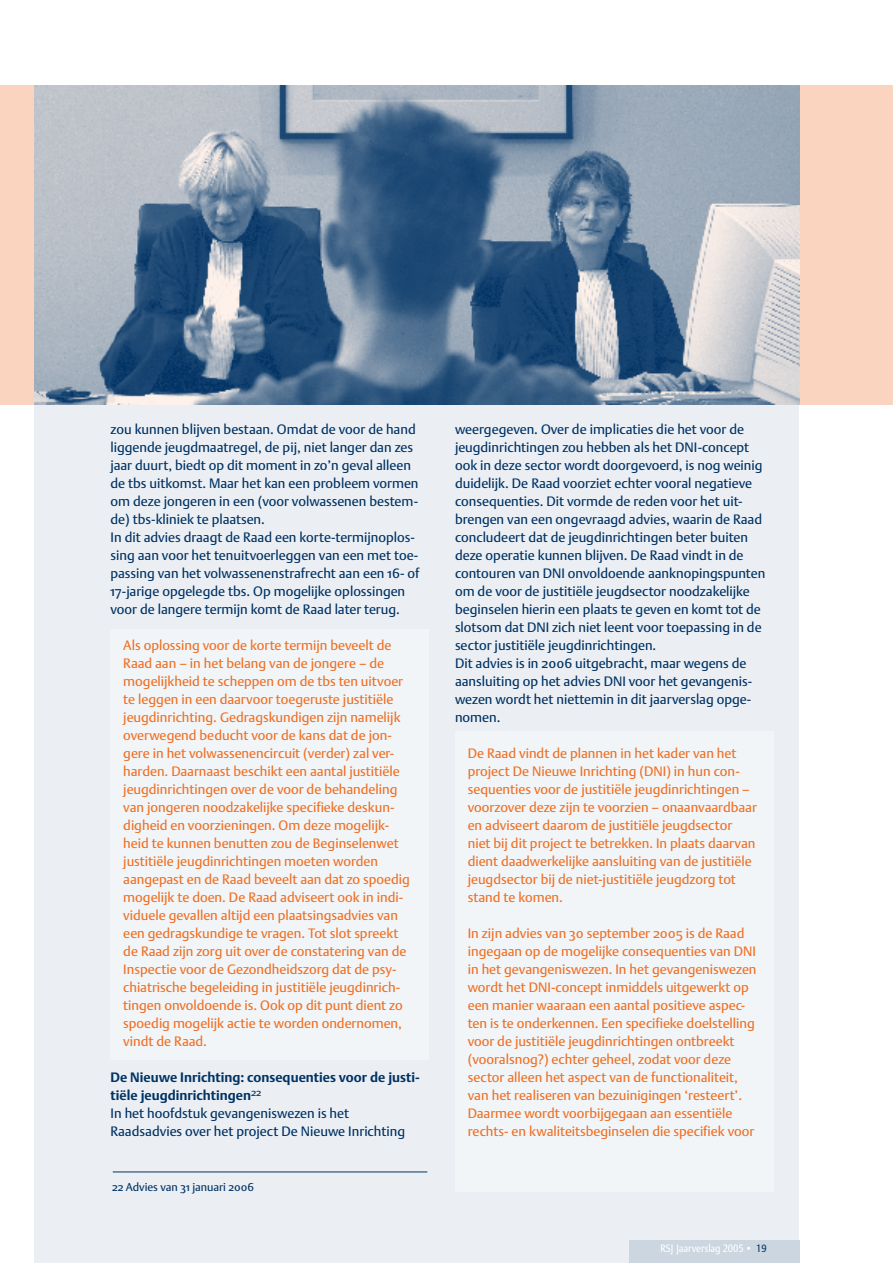
<style>
.page{position:relative;width:893px;height:1263px;background:#fff}
.page>*{position:absolute;margin:0;border:0;box-sizing:border-box;transform-origin:0 0}
.t1{font:13.5px/18px "DTL Argo ST";color:#ef7025}
.t2{font:13.5px/18px "DTL Argo ST";color:#003264}
.t3{font:11.25px "DTL Argo ST";color:#003264}
.t4{font:10.5px "DTL Argo T";color:#fff;scale:.89 1}
.s1{font-weight:700}
.s2{color:#003264}
</style>
<div class="page">
<div style="left:35px;top:85px;width:764px;height:1178px;background:#ebeff3"></div>
<div style="left:629px;top:1240px;width:170px;height:23px;background:#ccd6e0"></div>
<div style="left:455px;top:731px;width:318px;height:461px;background:#f2f5f7"></div>
<div style="left:111px;top:629px;width:318px;height:431px;background:#f2f5f7"></div>
<div style="left:0;top:85px;width:893px;height:319px;background:#fad4be"></div>
<img style="left:34px;top:85px;width:765px;height:319px">
<hr style="left:113px;top:1172px;width:314px;height:1px;background:#003264">
<p class="t2" style="left:111px;top:420px;width:310px">zou kunnen blijven bestaan. Omdat de voor de hand liggende jeugdmaatregel, de pij, niet langer dan zes jaar duurt, biedt op dit moment in zo’n geval alleen de tbs uitkomst. Maar het kan een probleem vormen om deze jongeren in een (voor volwassenen bestem&shy;de) tbs-kliniek te plaatsen.<br>In dit advies draagt de Raad een korte-termijnoplos&shy;sing aan voor het tenuitvoerleggen van een met toe&shy;passing van het volwassenenstrafrecht aan een 16- of 17-jarige opgelegde tbs. Op mogelijke oplossingen voor de langere termijn komt de Raad later terug.</p>
<p class="t1" style="left:123px;top:636px;width:288px">Als oplossing voor de korte termijn beveelt de Raad aan – in het belang van de jongere – de mogelijkheid te scheppen om de tbs ten uitvoer te leggen in een daarvoor toegeruste justitiële jeugdinrichting. Gedragskundigen zijn namelijk overwegend beducht voor de kans dat de jon&shy;gere in het volwassenencircuit (verder) zal ver&shy;harden. Daarnaast beschikt een aantal justitiële jeugdinrichtingen over de voor de behandeling van jongeren noodzakelijke specifieke deskun&shy;digheid en voorzieningen. Om deze mogelijk&shy;heid te kunnen benutten zou de Beginselenwet justitiële jeugdinrichtingen moeten worden aangepast en de Raad beveelt aan dat zo spoedig mogelijk te doen. De Raad adviseert ook in indi&shy;viduele gevallen altijd een plaatsingsadvies van een gedragskundige te vragen. Tot slot spreekt de Raad zijn zorg uit over de constatering van de Inspectie voor de Gezondheidszorg dat de psy&shy;chiatrische begeleiding in justitiële jeugdinrich&shy;tingen onvoldoende is. Ook op dit punt dient zo spoedig mogelijk actie te worden ondernomen, vindt de Raad.</p>
<p class="t2" style="left:111px;top:1068px;width:311px"><span class="s1">De Nieuwe Inrichting: consequenties voor de justi&shy;tiële jeugdinrichtingen</span><sup>22<br></sup>In het hoofdstuk gevangeniswezen is het Raadsadvies over het project De Nieuwe Inrichting</p>
<p class="t3" style="left:112px;top:1180px;width:143px">22 Advies van 31 januari 2006</p>
<p class="t2" style="left:455px;top:420px;width:312px">weergegeven. Over de implicaties die het voor de jeugdinrichtingen zou hebben als het DNI-concept ook in deze sector wordt doorgevoerd, is nog weinig duidelijk. De Raad voorziet echter vooral negatieve consequenties. Dit vormde de reden voor het uit&shy;brengen van een ongevraagd advies, waarin de Raad concludeert dat de jeugdinrichtingen beter buiten deze operatie kunnen blijven. De Raad vindt in de contouren van DNI onvoldoende aanknopingspunten om de voor de justitiële jeugdsector noodzakelijke beginselen hierin een plaats te geven en komt tot de slotsom dat DNI zich niet leent voor toepassing in de sector justitiële jeugdinrichtingen.<br>Dit advies is in 2006 uitgebracht, maar wegens de aansluiting op het advies DNI voor het gevangenis&shy;wezen wordt het niettemin in dit jaarverslag opge&shy;nomen.</p>
<p class="t1" style="left:468px;top:744px;width:291px">De Raad vindt de plannen in het kader van het project De Nieuwe Inrichting (DNI) in hun con&shy;sequenties voor de justitiële jeugdinrichtingen – voorzover deze zijn te voorzien – onaanvaardbaar en adviseert daarom de justitiële jeugdsector niet bij dit project te betrekken. In plaats daarvan dient daadwerkelijke aansluiting van de justitiële jeugdsector bij de niet-justitiële jeugdzorg tot stand te komen.</p>
<p class="t1" style="left:468px;top:924px;width:290px">In zijn advies van 30 september 2005 is de Raad ingegaan op de mogelijke consequenties van DNI in het gevangeniswezen. In het gevangeniswezen wordt het DNI-concept inmiddels uitgewerkt op een manier waaraan een aantal positieve aspec&shy;ten is te onderkennen. Een specifieke doelstelling voor de justitiële jeugdinrichtingen ontbreekt (vooralsnog?) echter geheel, zodat voor deze sector alleen het aspect van de functionaliteit, van het realiseren van bezuinigingen ‘resteert’.<br>Daarmee wordt voorbijgegaan aan essentiële rechts- en kwaliteitsbeginselen die specifiek voor</p>
<p class="t4" style="left:660px;top:1242px;width:121px">RSJ Jaarverslag 2005 • <span class="s2">19</span></p>
</div>
